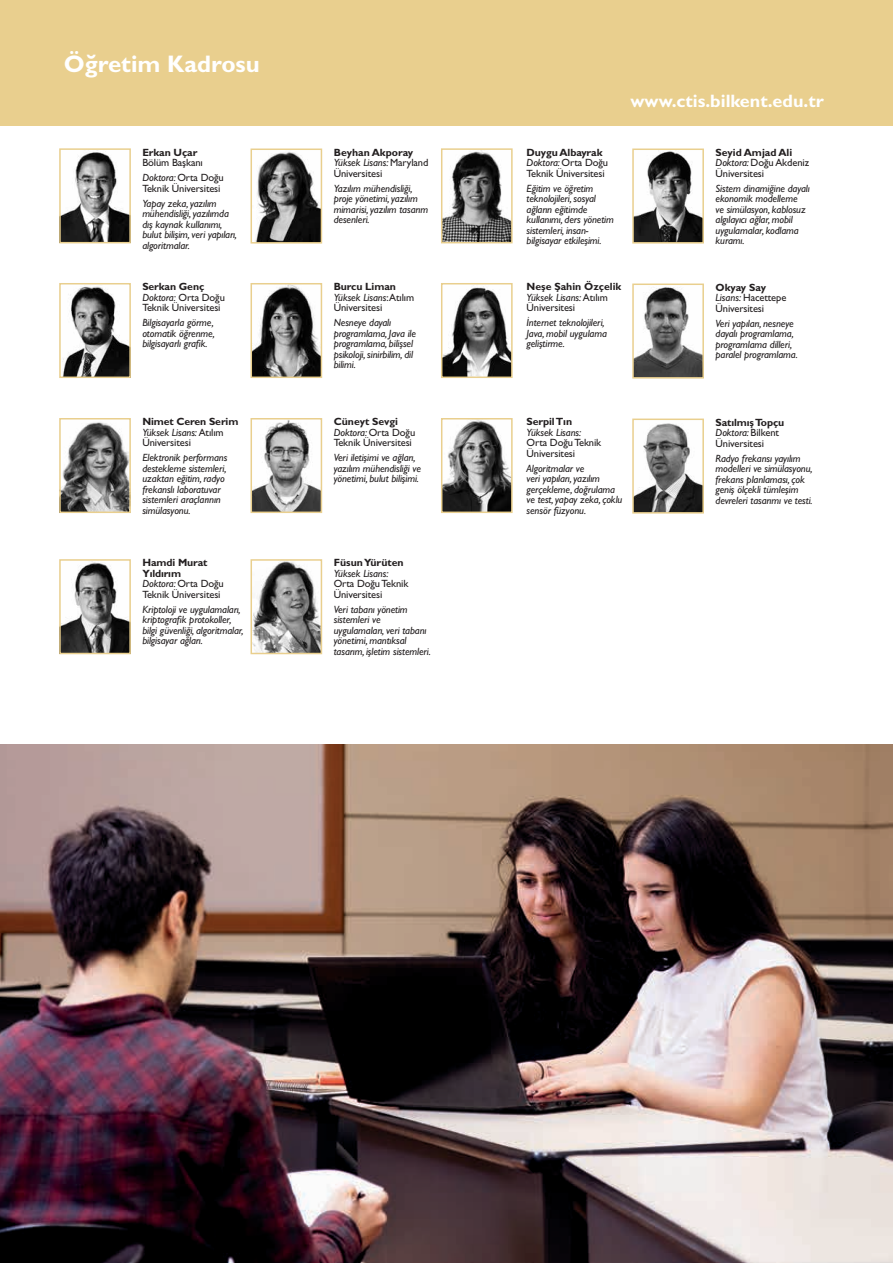
<style>
.page{position:relative;width:893px;height:1263px;background:#fff}
.page>*{position:absolute;margin:0;border:0;box-sizing:border-box;transform-origin:0 0}
.t1{font:700 24px "Gill Sans Std";color:#fff}
.t2{font:700 18px "Gill Sans Std";color:#fff}
.t3{font:italic 10.5px/10.5px "Gill Sans Std";letter-spacing:-.01em;color:#231f20}
.t4{font:10.5px/10.5px "Gill Sans Std";letter-spacing:-.01em;color:#231f20}
.t5{font:700 10.5px "Gill Sans Std";letter-spacing:-.01em;color:#231f20}
.s1{font-style:italic}
.s2{font-weight:700}
</style>
<div class="page">
<div style="left:0;top:0;width:893px;height:125px;background:#e9cf8e"></div>
<img style="left:635px;top:151px;width:66px;height:90px">
<div style="left:632px;top:148px;width:72px;height:96px;border:2px solid #e9cf8e"></div>
<img style="left:255px;top:152px;width:64px;height:89px">
<div style="left:251px;top:148px;width:71px;height:96px;border:2px solid #e9cf8e"></div>
<img style="left:444px;top:151px;width:66px;height:89px">
<div style="left:441px;top:148px;width:72px;height:95px;border:2px solid #e9cf8e"></div>
<img style="left:63px;top:286px;width:65px;height:89px">
<div style="left:59px;top:283px;width:72px;height:95px;border:2px solid #e9cf8e"></div>
<img style="left:254px;top:286px;width:65px;height:89px">
<div style="left:251px;top:283px;width:71px;height:95px;border:2px solid #e9cf8e"></div>
<img style="left:444px;top:286px;width:66px;height:89px">
<div style="left:441px;top:283px;width:72px;height:95px;border:2px solid #e9cf8e"></div>
<img style="left:635px;top:287px;width:66px;height:89px">
<div style="left:632px;top:284px;width:72px;height:95px;border:2px solid #e9cf8e"></div>
<img style="left:62px;top:422px;width:66px;height:88px">
<div style="left:59px;top:418px;width:72px;height:95px;border:2px solid #e9cf8e"></div>
<img style="left:254px;top:421px;width:65px;height:89px">
<div style="left:251px;top:418px;width:71px;height:95px;border:2px solid #e9cf8e"></div>
<img style="left:444px;top:421px;width:66px;height:89px">
<div style="left:441px;top:418px;width:72px;height:95px;border:2px solid #e9cf8e"></div>
<img style="left:635px;top:423px;width:66px;height:88px">
<div style="left:632px;top:418px;width:72px;height:96px;border:2px solid #e9cf8e"></div>
<img style="left:62px;top:562px;width:66px;height:89px">
<div style="left:59px;top:559px;width:72px;height:95px;border:2px solid #e9cf8e"></div>
<img style="left:62px;top:152px;width:66px;height:88px">
<div style="left:59px;top:148px;width:72px;height:95px;border:2px solid #e9cf8e"></div>
<img style="left:254px;top:562px;width:65px;height:89px">
<div style="left:251px;top:559px;width:71px;height:95px;border:2px solid #e9cf8e"></div>
<img style="left:0;top:745px;width:893px;height:518px">
<h1 class="t1" style="left:64px;top:49px;width:198px">Öğretim Kadrosu</h1>
<p class="t5" style="left:142px;top:146px;width:57px">Erkan Uçar</p>
<p class="t4" style="left:142px;top:155px;width:83px;line-height:15px">Bölüm Başkanı<br><span class="s1">Doktora:</span> Orta Doğu</p>
<p class="t4" style="left:142px;top:183px;width:80px">Teknik Üniversitesi</p>
<p class="t3" style="left:142px;top:198px;width:96px">Yapay zeka, yazılım mühendisliği, yazılımda dış kaynak kullanımı, bulut bilişim, veri yapıları, algoritmalar.</p>
<p class="t4" style="left:142px;top:281px;width:84px"><span class="s2">Serkan Genç<br></span><span class="s1">Doktora:</span> Orta Doğu<br>Teknik Üniversitesi</p>
<p class="t3" style="left:142px;top:317px;width:74px">Bilgisayarla görme, otomatik öğrenme, bilgisayarlı grafik.</p>
<p class="t4" style="left:142px;top:416px;width:98px"><span class="s2">Nimet Ceren Serim<br></span><span class="s1">Yüksek Lisans:</span> Atılım<br>Üniversitesi</p>
<p class="t3" style="left:142px;top:452px;width:87px">Elektronik performans destekleme sistemleri, uzaktan eğitim, radyo frekanslı laboratuvar sistemleri araçlarının simülasyonu.</p>
<p class="t4" style="left:142px;top:558px;width:83px"><span class="s2">Hamdi Murat<br>Yıldırım<br></span><span class="s1">Doktora:</span> Orta Doğu<br>Teknik Üniversitesi</p>
<p class="t3" style="left:142px;top:604px;width:103px">Kriptoloji ve uygulamaları, kriptografik protokoller, bilgi güvenliği, algoritmalar, bilgisayar ağları.</p>
<p class="t4" style="left:334px;top:147px;width:96px"><span class="s2">Beyhan Akporay<br></span><span class="s1">Yüksek Lisans:</span> Maryland<br>Üniversitesi</p>
<p class="t3" style="left:334px;top:183px;width:96px">Yazılım mühendisliği, proje yönetimi, yazılım mimarisi, yazılım tasarım desenleri.</p>
<p class="t4" style="left:334px;top:281px;width:82px"><span class="s2">Burcu Liman<br></span><span class="s1">Yüksek Lisans</span>:Atılım<br>Üniversitesi</p>
<p class="t3" style="left:334px;top:317px;width:84px">Nesneye dayalı programlama, Java ile programlama, bilişsel psikoloji, sinirbilim, dil bilimi.</p>
<p class="t4" style="left:334px;top:416px;width:83px"><span class="s2">Cüneyt Sevgi<br></span><span class="s1">Doktora:</span> Orta Doğu<br>Teknik Üniversitesi</p>
<p class="t3" style="left:334px;top:452px;width:89px">Veri iletişimi ve ağları, yazılım mühendisliği ve yönetimi, bulut bilişimi.</p>
<p class="t5" style="left:334px;top:556px;width:71px">Füsun Yürüten</p>
<p class="t3" style="left:334px;top:568px;width:56px">Yüksek Lisans:</p>
<p class="t4" style="left:334px;top:579px;width:76px">Orta Doğu Teknik<br>Üniversitesi</p>
<p class="t3" style="left:334px;top:604px;width:99px">Veri tabanı yönetim sistemleri ve uygulamaları, veri tabanı yönetimi, mantıksal tasarım, işletim sistemleri.</p>
<h2 class="t2" style="left:631px;top:90px;width:195px">www.ctis.bilkent.edu.tr</h2>
<p class="t4" style="left:527px;top:147px;width:83px"><span class="s2">Duygu Albayrak<br></span><span class="s1">Doktora:</span> Orta Doğu<br>Teknik Üniversitesi</p>
<p class="t3" style="left:527px;top:183px;width:89px">Eğitim ve öğretim teknolojileri, sosyal ağların eğitimde kullanımı, ders yönetim sistemleri, insan&shy;bilgisayar etkileşimi.</p>
<p class="t4" style="left:527px;top:281px;width:96px"><span class="s2">Neşe Şahin Özçelik<br></span><span class="s1">Yüksek Lisans:</span> Atılım<br>Üniversitesi</p>
<p class="t3" style="left:527px;top:317px;width:82px">İnternet teknolojileri,<br>Java, mobil uygulama geliştirme.</p>
<p class="t4" style="left:716px;top:147px;width:95px"><span class="s2">Seyid Amjad Ali<br></span><span class="s1">Doktora:</span> Doğu Akdeniz<br>Üniversitesi</p>
<p class="t3" style="left:716px;top:183px;width:96px">Sistem dinamiğine dayalı ekonomik modelleme<br>ve simülasyon, kablosuz algılayıcı ağlar, mobil uygulamalar, kodlama kuramı.</p>
<p class="t4" style="left:716px;top:282px;width:72px"><span class="s2">Okyay Say<br></span><span class="s1">Lisans:</span> Hacettepe<br>Üniversitesi</p>
<p class="t3" style="left:716px;top:318px;width:84px">Veri yapıları, nesneye dayalı programlama, programlama dilleri, paralel programlama.</p>
<p class="t5" style="left:527px;top:415px;width:47px">Serpil Tın</p>
<p class="t3" style="left:527px;top:427px;width:56px">Yüksek Lisans:</p>
<p class="t4" style="left:527px;top:437px;width:76px">Orta Doğu Teknik<br>Üniversitesi</p>
<p class="t3" style="left:527px;top:463px;width:97px">Algoritmalar ve<br>veri yapıları, yazılım gerçekleme, doğrulama ve test, yapay zeka, çoklu sensör füzyonu.</p>
<p class="t4" style="left:716px;top:417px;width:70px"><span class="s2">Satılmış Topçu<br></span><span class="s1">Doktora:</span> Bilkent<br>Üniversitesi</p>
<p class="t3" style="left:716px;top:453px;width:99px">Radyo frekansı yayılım modelleri ve simülasyonu, frekans planlaması, çok geniş ölçekli tümleşim devreleri tasarımı ve testi.</p>
</div>
